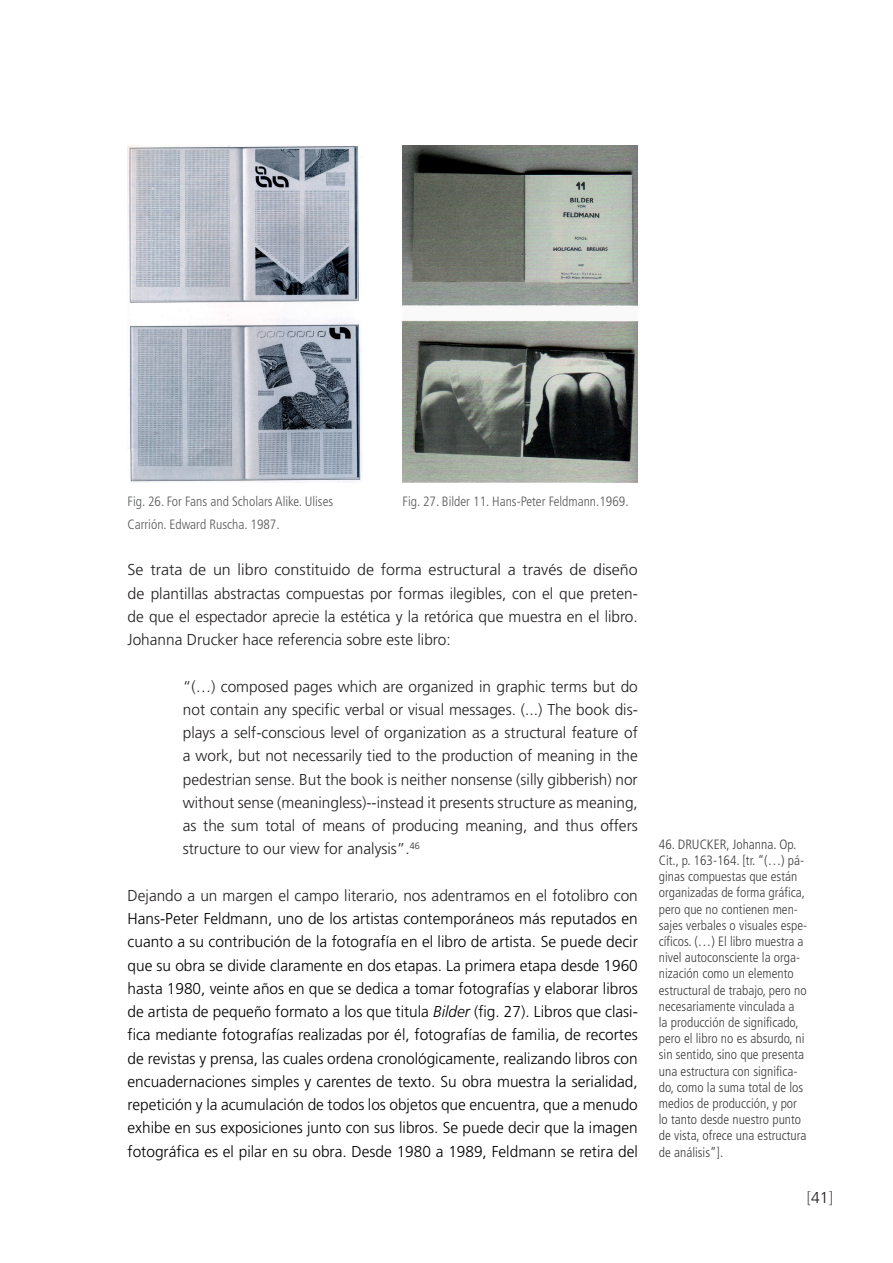
<style>
.page{position:relative;width:893px;height:1263px;background:#fff}
.page>*{position:absolute;margin:0;border:0;box-sizing:border-box;transform-origin:0 0}
.t1{font:300 15.75px/23.2px "Frutiger";color:#231f20;text-align:justify}
.t2{font:300 15.75px/23.2px "Frutiger";color:#000;text-align:justify}
.t3{font:300 15.75px "Frutiger";color:#57585a}
.t4{font:300 condensed 13.5px/16.2px "Frutiger";color:#3e3e3f}
.t5{font:300 condensed 13.5px/23.2px "Frutiger";color:#57585a}
.s1{font-style:italic}
.s2{color:#231f20}
</style>
<div class="page">
<img style="left:128px;top:146px;width:235px;height:336px">
<img style="left:403px;top:146px;width:235px;height:336px">
<p class="t5" style="left:128px;top:489px;width:207px">Fig. 26. For Fans and Scholars Alike. Ulises<br>Carrión. Edward Ruscha. 1987.</p>
<p class="t5" style="left:403px;top:489px;width:228px">Fig. 27. Bilder 11. Hans-Peter Feldmann.1969.</p>
<p class="t1" style="left:128px;top:558px;width:512px">Se trata de un libro constituido de forma estructural a través de diseño de plantillas abstractas compuestas por formas ilegibles, con el que preten&shy;de que el espectador aprecie la estética y la retórica que muestra en el libro.<br>Johanna Drucker hace referencia sobre este libro:</p>
<p class="t1" style="left:183px;top:675px;width:457px">“(…) composed pages which are organized in graphic terms but do not contain any specific verbal or visual messages. (...) The book dis&shy;plays a self-conscious level of organization as a structural feature of a work, but not necessarily tied to the production of meaning in the pedestrian sense. But the book is neither nonsense (silly gibberish) nor without sense (meaningless)--instead it presents structure as meaning, as the sum total of means of producing meaning, and thus offers structure to our view for analysis”.<sup>46</sup></p>
<p class="t1" style="left:128px;top:884px;width:512px">Dejando a un margen el campo literario, nos adentramos en el fotolibro con</p>
<p class="t2" style="left:128px;top:907px;width:512px">Hans-Peter Feldmann, uno de los artistas contemporáneos más reputados en cuanto a su contribución de la fotografía en el libro de artista. Se puede decir que su obra se divide claramente en dos etapas. La primera etapa desde 1960 hasta 1980, veinte años en que se dedica a tomar fotografías y elaborar libros de artista de pequeño formato a los que titula <span class="s1">Bilder</span> (fig. 27). Libros que clasi&shy;fica mediante fotografías realizadas por él, fotografías de familia, de recortes de revistas y prensa, las cuales ordena cronológicamente, realizando libros con encuadernaciones simples y carentes de texto. Su obra muestra la serialidad, repetición y la acumulación de todos los objetos que encuentra, que a menudo exhibe en sus exposiciones junto con sus libros. Se puede decir que la imagen fotográfica es el pilar en su obra. Desde 1980 a 1989, Feldmann se retira del</p>
<p class="t4" style="left:659px;top:836px;width:150px">46. DRUCKER, Johanna. Op.<br>Cit., p. 163-164. [tr. “(…) pá&shy;ginas compuestas que están organizadas de forma gráfica, pero que no contienen men&shy;sajes verbales o visuales espe&shy;cíficos. (…) El libro muestra a nivel autoconsciente la orga&shy;nización como un elemento estructural de trabajo, pero no necesariamente vinculada a<br>la producción de significado, pero el libro no es absurdo, ni sin sentido, sino que presenta una estructura con significa&shy;do, como la suma total de los medios de producción, y por lo tanto desde nuestro punto de vista, ofrece una estructura de análisis”].</p>
<p class="t3" style="left:807px;top:1189px;width:28px">[<span class="s2">41</span>]</p>
</div>
